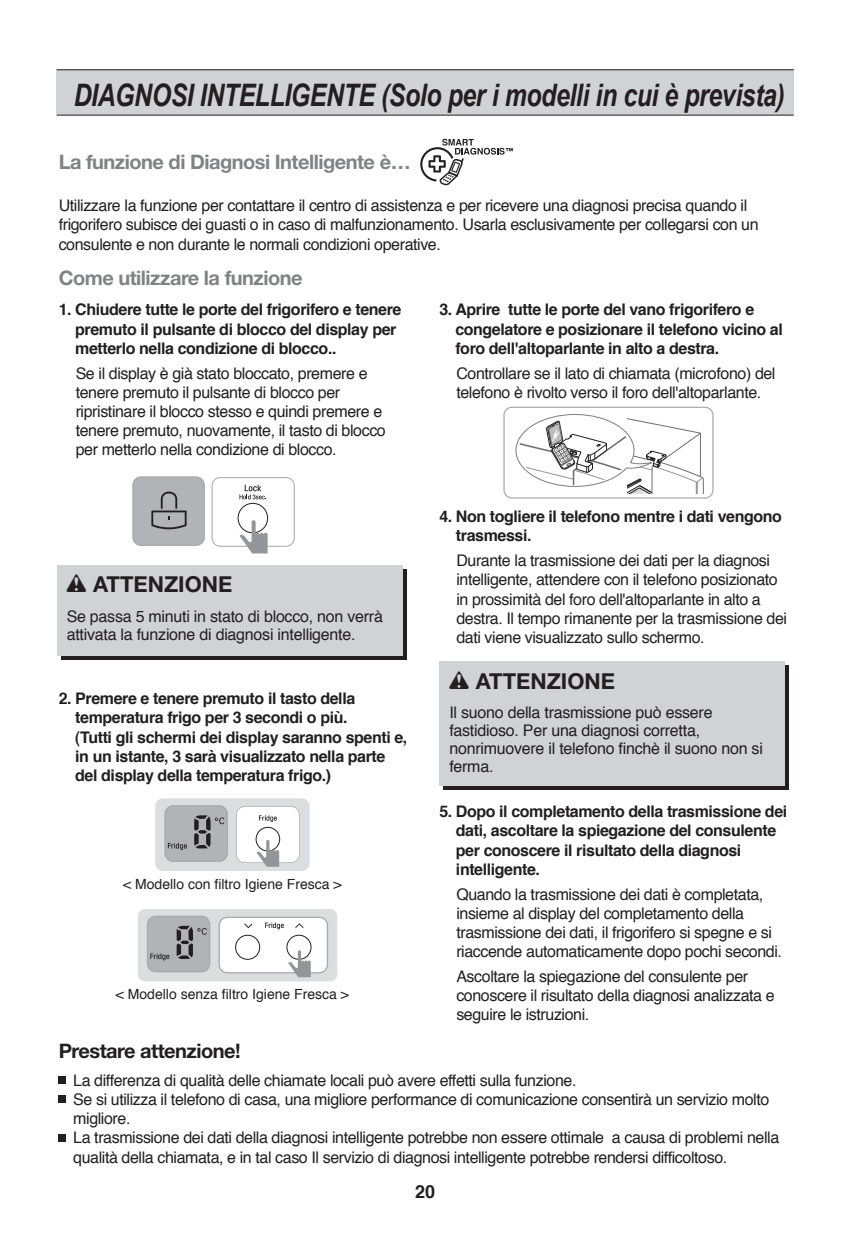
<style>
.page{position:relative;width:850px;height:1248px;background:#fff}
.page>*{position:absolute;margin:0;border:0;box-sizing:border-box;transform-origin:0 0}
.t1{font:italic 700 31px "Arial";letter-spacing:-.015em;color:#231f20;scale:.8 1}
.t2{font:700 22px "Helvetica Neue";color:#231f20}
.t3{font:700 20px "Helvetica Neue";letter-spacing:-.025em;color:#808285}
.t4{font:700 20px "Helvetica Neue";letter-spacing:-.025em;color:#231f20}
.t5{font:700 18px "Helvetica";color:#231f20}
.t6{font:16px/19.2px "Helvetica";letter-spacing:-.025em;color:#231f20}
.t7{font:700 16px/19.2px "Helvetica";letter-spacing:-.025em;color:#231f20}
.t8{font:14px "Helvetica";color:#231f20}
</style>
<div class="page">
<div style="left:57px;top:70px;width:737px;height:45px;background:#d1d2d4"></div>
<hr style="left:57px;top:69px;width:737px;height:1px;background:#231f20">
<hr style="left:57px;top:115px;width:737px;height:1px;background:#231f20">
<svg style="left:420px;top:139px;width:93px;height:46px"></svg>
<div style="left:59px;top:1076px;width:7px;height:8px;background:#231f20"></div>
<div style="left:59px;top:1096px;width:7px;height:7px;background:#231f20"></div>
<div style="left:59px;top:1134px;width:7px;height:7px;background:#231f20"></div>
<div style="left:133px;top:477px;width:71px;height:68px;background:#b2b3b7;border-radius:8px"></div>
<div style="left:132px;top:476px;width:73px;height:70px;border:1px solid #a8a9ad;border-radius:8px"></div>
<svg style="left:151px;top:492px;width:36px;height:38px"></svg>
<div style="left:212px;top:477px;width:83px;height:70px;border:1px solid #a8a9ad;border-radius:8px"></div>
<svg style="left:239px;top:485px;width:27px;height:15px"></svg>
<div style="left:238px;top:503px;width:30px;height:30px;border:1px solid #231f20;border-radius:50%"></div>
<svg style="left:240px;top:520px;width:28px;height:33px"></svg>
<div style="left:61px;top:569px;width:346px;height:91px;background:#231f20"></div>
<div style="left:57px;top:565px;width:346px;height:91px;background:#d1d2d4"></div>
<div style="left:443px;top:665px;width:346px;height:125px;background:#231f20"></div>
<div style="left:439px;top:661px;width:346px;height:125px;background:#d1d2d4"></div>
<svg style="left:515px;top:414px;width:189px;height:79px"></svg>
<div style="left:503px;top:407px;width:211px;height:92px;border:1px solid #a8a9ad;border-radius:8px"></div>
<div style="left:155px;top:798px;width:155px;height:73px;background:#dcdddf;border-radius:7px"></div>
<div style="left:236px;top:806px;width:64px;height:57px;border:1px solid #a8a9ad;border-radius:8px"></div>
<div style="left:165px;top:806px;width:62px;height:55px;background:#b2b3b7;border-radius:8px"></div>
<div style="left:164px;top:805px;width:64px;height:57px;border:1px solid #a8a9ad;border-radius:8px"></div>
<svg style="left:168px;top:843px;width:19px;height:7px"></svg>
<svg style="left:194px;top:815px;width:30px;height:34px"></svg>
<div style="left:237px;top:807px;width:62px;height:55px;background:#fff;border-radius:8px"></div>
<svg style="left:259px;top:815px;width:18px;height:7px"></svg>
<div style="left:256px;top:827px;width:24px;height:24px;border:1px solid #231f20;border-radius:50%"></div>
<svg style="left:257px;top:840px;width:22px;height:27px"></svg>
<div style="left:138px;top:909px;width:199px;height:72px;background:#dcdddf;border-radius:7px"></div>
<div style="left:219px;top:917px;width:108px;height:56px;background:#fff;border-radius:8px"></div>
<div style="left:219px;top:917px;width:109px;height:56px;border:1px solid #a8a9ad;border-radius:8px"></div>
<div style="left:147px;top:916px;width:63px;height:56px;background:#b2b3b7;border-radius:8px"></div>
<div style="left:147px;top:916px;width:63px;height:56px;border:1px solid #a8a9ad;border-radius:8px"></div>
<svg style="left:150px;top:953px;width:19px;height:7px"></svg>
<svg style="left:177px;top:926px;width:30px;height:33px"></svg>
<svg style="left:235px;top:923px;width:77px;height:54px"></svg>
<h1 class="t1" style="left:74px;top:78px;width:891px">DIAGNOSI INTELLIGENTE (Solo per i modelli in cui è prevista)</h1>
<p class="t3" style="left:59px;top:155px;width:353px">La funzione di Diagnosi Intelligente è…</p>
<p class="t6" style="left:59px;top:197px;width:702px">Utilizzare la funzione per contattare il centro di assistenza e per ricevere una diagnosi precisa quando il frigorifero subisce dei guasti o in caso di malfunzionamento. Usarla esclusivamente per collegarsi con un consulente e non durante le normali condizioni operative.</p>
<p class="t3" style="left:59px;top:271px;width:245px">Come utilizzare la funzione</p>
<p class="t7" style="left:75px;top:301px;width:328px;text-indent:-17px">1. Chiudere tutte le porte del frigorifero e tenere premuto il pulsante di blocco del display per metterlo nella condizione di blocco..</p>
<p class="t6" style="left:76px;top:365px;width:312px">Se il display è già stato bloccato, premere e tenere premuto il pulsante di blocco per ripristinare il blocco stesso e quindi premere e tenere premuto, nuovamente, il tasto di blocco per metterlo nella condizione di blocco.</p>
<h2 class="t2" style="left:93px;top:577px;width:141px">ATTENZIONE</h2>
<p class="t6" style="left:67px;top:608px;width:318px;line-height:18px">Se passa 5 minuti in stato di blocco, non verrà attivata la funzione di diagnosi intelligente.</p>
<p class="t7" style="left:75px;top:690px;width:334px;text-indent:-17px">2. Premere e tenere premuto il tasto della temperatura frigo per 3 secondi o più.<br>(Tutti gli schermi dei display saranno spenti e, in un istante, 3 sarà visualizzato nella parte del display della temperatura frigo.)</p>
<p class="t8" style="left:123px;top:879px;width:220px">&lt; Modello con filtro Igiene Fresca &gt;</p>
<p class="t8" style="left:116px;top:989px;width:235px">&lt; Modello senza filtro Igiene Fresca &gt;</p>
<p class="t7" style="left:455px;top:301px;width:329px;text-indent:-16px">3. Aprire tutte le porte del vano frigorifero e congelatore e posizionare il telefono vicino al foro dell'altoparlante in alto a destra.</p>
<p class="t6" style="left:456px;top:365px;width:321px">Controllare se il lato di chiamata (microfono) del telefono è rivolto verso il foro dell'altoparlante.</p>
<p class="t7" style="left:456px;top:508px;width:328px;text-indent:-17px">4. Non togliere il telefono mentre i dati vengono trasmessi.</p>
<p class="t6" style="left:456px;top:552px;width:332px">Durante la trasmissione dei dati per la diagnosi intelligente, attendere con il telefono posizionato in prossimità del foro dell'altoparlante in alto a destra. Il tempo rimanente per la trasmissione dei dati viene visualizzato sullo schermo.</p>
<h2 class="t2" style="left:476px;top:673px;width:141px">ATTENZIONE</h2>
<p class="t6" style="left:449px;top:705px;width:315px;line-height:18px">Il suono della trasmissione può essere fastidioso. Per una diagnosi corretta, nonrimuovere il telefono finchè il suono non si ferma.</p>
<p class="t7" style="left:456px;top:803px;width:333px;text-indent:-17px">5. Dopo il completamento della trasmissione dei dati, ascoltare la spiegazione del consulente per conoscere il risultato della diagnosi intelligente.</p>
<p class="t6" style="left:456px;top:886px;width:327px">Quando la trasmissione dei dati è completata, insieme al display del completamento della trasmissione dei dati, il frigorifero si spegne e si riaccende automaticamente dopo pochi secondi.</p>
<p class="t6" style="left:456px;top:968px;width:320px">Ascoltare la spiegazione del consulente per conoscere il risultato della diagnosi analizzata e seguire le istruzioni.</p>
<p class="t4" style="left:59px;top:1044px;width:184px">Prestare attenzione!</p>
<p class="t6" style="left:73px;top:1072px;width:707px">La differenza di qualità delle chiamate locali può avere effetti sulla funzione.<br>Se si utilizza il telefono di casa, una migliore performance di comunicazione consentirà un servizio molto migliore.<br>La trasmissione dei dati della diagnosi intelligente potrebbe non essere ottimale a causa di problemi nella qualità della chiamata, e in tal caso Il servizio di diagnosi intelligente potrebbe rendersi difficoltoso.</p>
<p class="t5" style="left:415px;top:1184px;width:21px">20</p>
</div>
